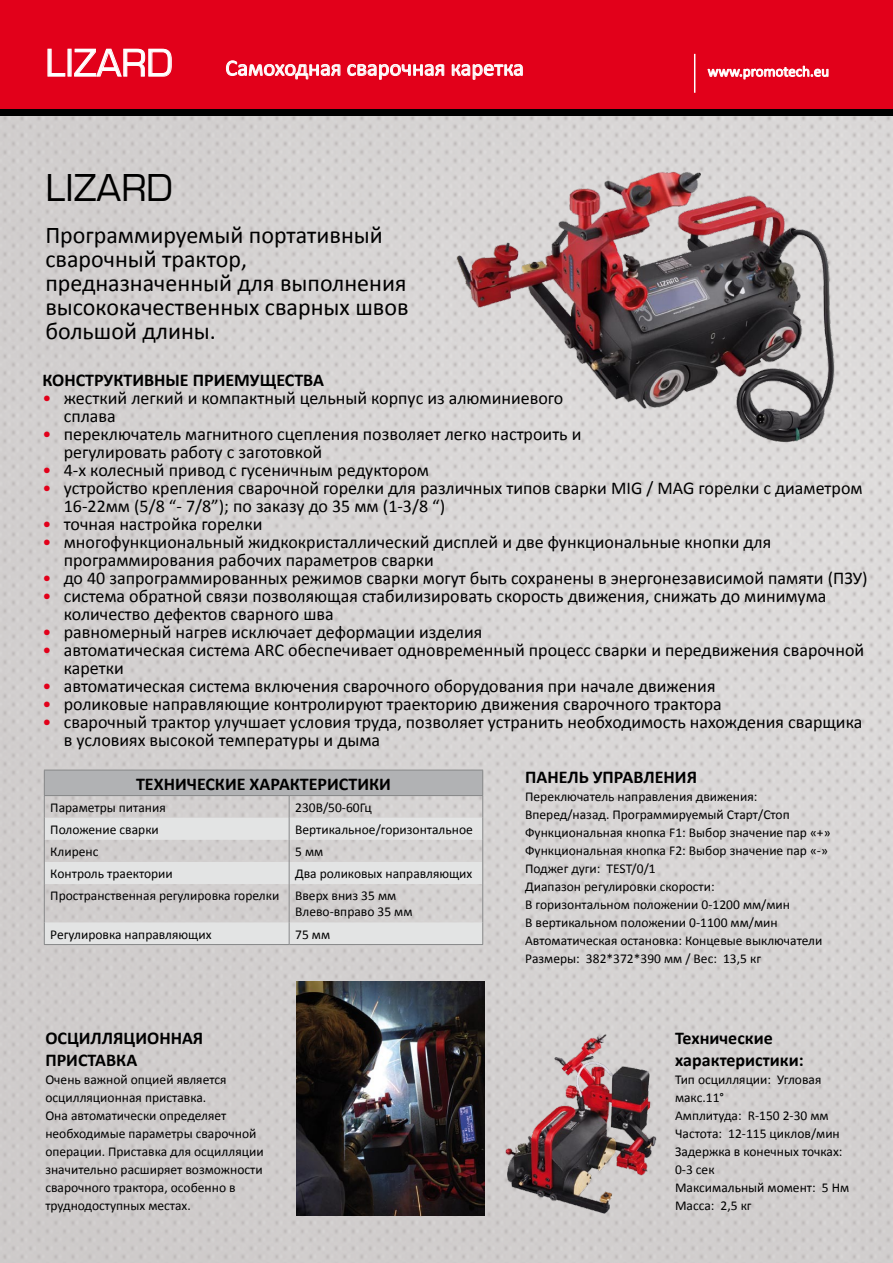
<style>
.page{position:relative;width:893px;height:1263px;background:#fff}
.page>*{position:absolute;margin:0;border:0;box-sizing:border-box;transform-origin:0 0}
.t1{font:36px "Euromode";color:#fff}
.t2{font:36px "Euromode";color:#000}
.t3{font:24px/24px "Calibri";color:#000}
.t4{font:22.5px "Calibri";color:#fff}
.t5{font:18px/18px "Calibri";color:#000}
.t6{font:700 18px/21.6px "Calibri";color:#000}
.t7{font:18px/36px "Calibri";color:#e2001a}
.t8{font:15px "Calibri";color:#fff}
.t9{font:13.5px/18px "Calibri";color:#000}
</style>
<div class="page">
<img style="left:0;top:116px;width:893px;height:1147px">
<div style="left:0;top:0;width:893px;height:109px;background:#e2001a"></div>
<svg style="left:47px;top:48px;width:19px;height:29px"></svg>
<svg style="left:74px;top:48px;width:98px;height:29px"></svg>
<svg style="left:226px;top:60px;width:115px;height:20px"></svg>
<svg style="left:347px;top:64px;width:98px;height:16px"></svg>
<svg style="left:451px;top:64px;width:72px;height:16px"></svg>
<div style="left:0;top:109px;width:893px;height:7px;background:#000"></div>
<hr style="left:694px;top:54px;width:1px;height:39px;background:#fff">
<svg style="left:707px;top:65px;width:122px;height:15px"></svg>
<div style="left:44px;top:770px;width:439px;height:25px;background:#b1b2b4"></div>
<svg style="left:45px;top:818px;width:437px;height:126px;fill:#e3e4e4"></svg>
<hr style="left:44px;top:884px;width:1px;height:38px;background:#878889">
<svg style="left:44px;top:922px;width:1px;height:22px"></svg>
<hr style="left:44px;top:944px;width:245px;height:1px;background:#878889">
<svg style="left:289px;top:796px;width:1px;height:88px"></svg>
<hr style="left:289px;top:884px;width:1px;height:38px;background:#878889">
<hr style="left:482px;top:884px;width:1px;height:38px;background:#878889">
<svg style="left:289px;top:922px;width:1px;height:22px"></svg>
<svg style="left:482px;top:922px;width:1px;height:22px"></svg>
<hr style="left:289px;top:944px;width:194px;height:1px;background:#878889">
<hr style="left:44px;top:770px;width:245px;height:1px;background:#878889">
<svg style="left:44px;top:771px;width:1px;height:113px"></svg>
<hr style="left:289px;top:770px;width:194px;height:1px;background:#878889">
<svg style="left:482px;top:771px;width:1px;height:113px"></svg>
<hr style="left:44px;top:795px;width:245px;height:1px;background:#878889">
<hr style="left:289px;top:795px;width:194px;height:1px;background:#878889">
<img style="left:296px;top:981px;width:188px;height:235px">
<img style="left:446px;top:167px;width:398px;height:282px">
<img style="left:502px;top:1030px;width:158px;height:188px">
<h1 class="t1" style="left:45px;top:42px;width:129px">LIZARD</h1>
<p class="t4" style="left:225px;top:54px;width:300px">Самоходная сварочная каретка</p>
<p class="t8" style="left:708px;top:62px;width:123px">www.promotech.eu</p>
<h1 class="t2" style="left:45px;top:166px;width:129px">LIZARD</h1>
<h2 class="t3" style="left:45px;top:222px;width:365px">Программируемый портативный сварочный трактор, предназначенный для выполнения высококачественных сварных швов большой длины.</h2>
<p class="t6" style="left:43px;top:369px;width:283px">КОНСТРУКТИВНЫЕ ПРИЕМУЩЕСТВА</p>
<p class="t5" style="left:64px;top:388px;width:805px">жесткий легкий и компактный цельный корпус из алюминиевого<br>сплава<br>переключатель магнитного сцепления позволяет легко настроить и<br>регулировать работу с заготовкой<br>4-х колесный привод с гусеничным редуктором<br>устройство крепления сварочной горелки для различных типов сварки MIG / MAG горелки с диаметром 16-22мм (5/8 “- 7/8”); по заказу до 35 мм (1-3/8 “)<br>точная настройка горелки<br>многофункциональный жидкокристаллический дисплей и две функциональные кнопки для программирования рабочих параметров сварки<br>до 40 запрограммированных режимов сварки могут быть сохранены в энергонезависимой памяти (ПЗУ) система обратной связи позволяющая стабилизировать скорость движения, снижать до минимума количество дефектов сварного шва<br>равномерный нагрев исключает деформации изделия<br>автоматическая система ARC обеспечивает одновременный процесс сварки и передвижения сварочной каретки<br>автоматическая система включения сварочного оборудования при начале движения<br>роликовые направляющие контролируют траекторию движения сварочного трактора<br>сварочный трактор улучшает условия труда, позволяет устранить необходимость нахождения сварщика в условиях высокой температуры и дыма</p>
<p class="t7" style="left:43px;top:379px;width:10px;text-align:justify">• • •</p>
<p class="t7" style="left:43px;top:469px;width:10px">• •</p>
<p class="t7" style="left:43px;top:523px;width:10px">• •</p>
<p class="t7" style="left:43px;top:577px;width:10px">• •</p>
<p class="t7" style="left:43px;top:631px;width:10px">• •</p>
<p class="t7" style="left:43px;top:694px;width:10px;line-height:18px">• •</p>
<p class="t6" style="left:136px;top:772px;width:256px">ТЕХНИЧЕСКИЕ ХАРАКТЕРИСТИКИ</p>
<p class="t9" style="left:50px;top:797px;width:117px">Параметры питания</p>
<p class="t9" style="left:295px;top:797px;width:78px">230B/50-60Гц</p>
<p class="t9" style="left:50px;top:820px;width:110px">Положение сварки</p>
<p class="t9" style="left:295px;top:820px;width:179px">Вертикальное/горизонтальное</p>
<p class="t9" style="left:50px;top:842px;width:50px">Клиренс</p>
<p class="t9" style="left:295px;top:842px;width:30px">5 мм</p>
<p class="t9" style="left:50px;top:864px;width:124px">Контроль траектории</p>
<p class="t9" style="left:50px;top:862px;width:424px;line-height:22px;text-indent:245px">Два роликовых направляющих<br>Пространственная регулировка горелки Вверх вниз 35 мм</p>
<p class="t9" style="left:295px;top:902px;width:119px">Влево-вправо 35 мм</p>
<p class="t9" style="left:50px;top:924px;width:163px">Регулировка направляющих</p>
<p class="t9" style="left:295px;top:924px;width:36px">75 мм</p>
<p class="t6" style="left:45px;top:1026px;width:159px">ОСЦИЛЛЯЦИОННАЯ<br>ПРИСТАВКА</p>
<p class="t9" style="left:45px;top:1069px;width:220px">Очень важной опцией является осцилляционная приставка.<br>Она автоматически определяет необходимые параметры сварочной операции. Приставка для осцилляции значительно расширяет возможности сварочного трактора, особенно в труднодоступных местах.</p>
<p class="t6" style="left:525px;top:765px;width:173px">ПАНЕЛЬ УПРАВЛЕНИЯ</p>
<p class="t9" style="left:525px;top:787px;width:307px">Переключатель направления движения:<br>Вперед/назад. Программируемый Старт/Стоп Функциональная кнопка F1: Выбор значение пар «+» Функциональная кнопка F2: Выбор значение пар «-» Поджег дуги: TEST/0/1<br>Диапазон регулировки скорости:<br>В горизонтальном положении 0-1200 мм/мин<br>В вертикальном положении 0-1100 мм/мин Автоматическая остановка: Концевые выключатели Размеры: 382*372*390 мм / Вес: 13,5 кг</p>
<p class="t6" style="left:675px;top:1026px;width:130px">Технические характеристики:</p>
<p class="t9" style="left:675px;top:1069px;width:176px">Тип осцилляции: Угловая макс.11°<br>Амплитуда: R-150 2-30 мм<br>Частота: 12-115 циклов/мин<br>Задержка в конечных точках:<br>0-3 сек<br>Максимальный момент: 5 Нм<br>Масса: 2,5 кг</p>
</div>
